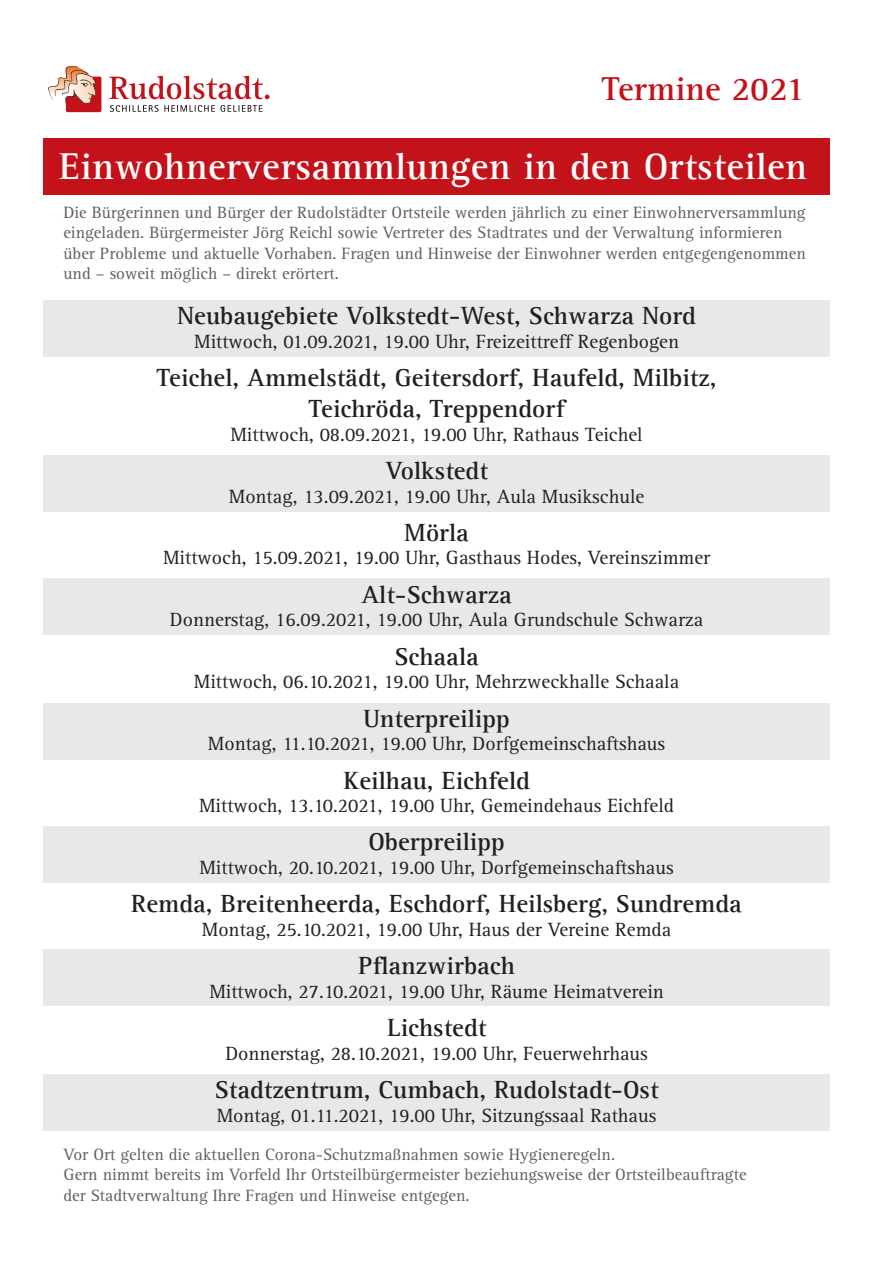
<style>
.page{position:relative;width:872px;height:1276px;background:#fff}
.page>*{position:absolute;margin:0;border:0;box-sizing:border-box;transform-origin:0 0}
.t1{font:700 38.25px "Agfa Rotis Serif";letter-spacing:.01em;color:#fff}
.t2{font:700 33.9px "Agfa Rotis Serif";color:#c4121a}
.t3{font:700 25.5px/30.6px "Agfa Rotis Serif";color:#231f20;text-align:center}
.t4{font:19.8px "Rotis Serif Std";color:#231f20}
.t5{font:16.95px/20.4px "Rotis Serif Std";color:#5f5f62}
</style>
<div class="page">
<div style="left:43px;top:1073px;width:786px;height:57px;background:#e8e8ea"></div>
<div style="left:43px;top:949px;width:786px;height:57px;background:#e8e8ea"></div>
<div style="left:43px;top:826px;width:786px;height:56px;background:#e8e8ea"></div>
<div style="left:43px;top:703px;width:786px;height:56px;background:#e8e8ea"></div>
<div style="left:43px;top:578px;width:786px;height:57px;background:#e8e8ea"></div>
<div style="left:43px;top:455px;width:786px;height:57px;background:#e8e8ea"></div>
<div style="left:43px;top:300px;width:786px;height:56px;background:#e8e8ea"></div>
<div style="left:43px;top:138px;width:786px;height:56px;background:#c4121a"></div>
<svg style="left:48px;top:66px;width:53px;height:46px"></svg>
<svg style="left:109px;top:76px;width:160px;height:23px"></svg>
<svg style="left:110px;top:105px;width:152px;height:7px"></svg>
<h2 class="t2" style="left:602px;top:68px;width:205px">Termine 2021</h2>
<h1 class="t1" style="left:59px;top:144px;width:750px">Einwohnerversammlungen in den Ortsteilen</h1>
<p class="t5" style="left:63px;top:203px;width:744px">Die Bürgerinnen und Bürger der Rudolstädter Ortsteile werden jährlich zu einer Einwohnerversammlung eingeladen. Bürgermeister Jörg Reichl sowie Vertreter des Stadtrates und der Verwaltung informieren über Probleme und aktuelle Vorhaben. Fragen und Hinweise der Einwohner werden entgegengenommen und – soweit möglich – direkt erörtert.</p>
<p class="t3" style="left:177px;top:301px;width:520px">Neubaugebiete Volkstedt-West, Schwarza Nord</p>
<p class="t4" style="left:194px;top:330px;width:486px">Mittwoch, 01.09.2021, 19.00 Uhr, Freizeittreff Regenbogen</p>
<p class="t3" style="left:157px;top:363px;width:561px">Teichel, Ammelstädt, Geitersdorf, Haufeld, Milbitz,<br>Teichröda, Treppendorf</p>
<p class="t4" style="left:230px;top:423px;width:414px">Mittwoch, 08.09.2021, 19.00 Uhr, Rathaus Teichel</p>
<p class="t3" style="left:385px;top:455px;width:104px">Volkstedt</p>
<p class="t4" style="left:229px;top:485px;width:417px">Montag, 13.09.2021, 19.00 Uhr, Aula Musikschule</p>
<p class="t3" style="left:404px;top:517px;width:66px">Mörla</p>
<p class="t4" style="left:163px;top:546px;width:548px">Mittwoch, 15.09.2021, 19.00 Uhr, Gasthaus Hodes, Vereinszimmer</p>
<p class="t3" style="left:361px;top:579px;width:152px">Alt-Schwarza</p>
<p class="t4" style="left:170px;top:608px;width:535px">Donnerstag, 16.09.2021, 19.00 Uhr, Aula Grundschule Schwarza</p>
<p class="t3" style="left:394px;top:641px;width:86px">Schaala</p>
<p class="t4" style="left:194px;top:670px;width:487px">Mittwoch, 06.10.2021, 19.00 Uhr, Mehrzweckhalle Schaala</p>
<p class="t3" style="left:363px;top:703px;width:148px">Unterpreilipp</p>
<p class="t4" style="left:208px;top:732px;width:459px">Montag, 11.10.2021, 19.00 Uhr, Dorfgemeinschaftshaus</p>
<p class="t3" style="left:343px;top:765px;width:188px">Keilhau, Eichfeld</p>
<p class="t4" style="left:199px;top:794px;width:476px">Mittwoch, 13.10.2021, 19.00 Uhr, Gemeindehaus Eichfeld</p>
<p class="t3" style="left:368px;top:827px;width:138px">Oberpreilipp</p>
<p class="t4" style="left:199px;top:856px;width:476px">Mittwoch, 20.10.2021, 19.00 Uhr, Dorfgemeinschaftshaus</p>
<p class="t3" style="left:131px;top:889px;width:612px">Remda, Breitenheerda, Eschdorf, Heilsberg, Sundremda</p>
<p class="t4" style="left:202px;top:918px;width:471px">Montag, 25.10.2021, 19.00 Uhr, Haus der Vereine Remda</p>
<p class="t3" style="left:358px;top:951px;width:158px">Pflanzwirbach</p>
<p class="t4" style="left:209px;top:980px;width:456px">Mittwoch, 27.10.2021, 19.00 Uhr, Räume Heimatverein</p>
<p class="t3" style="left:387px;top:1013px;width:101px">Lichstedt</p>
<p class="t4" style="left:225px;top:1042px;width:424px">Donnerstag, 28.10.2021, 19.00 Uhr, Feuerwehrhaus</p>
<p class="t3" style="left:215px;top:1075px;width:445px">Stadtzentrum, Cumbach, Rudolstadt-Ost</p>
<p class="t4" style="left:217px;top:1104px;width:441px">Montag, 01.11.2021, 19.00 Uhr, Sitzungssaal Rathaus</p>
<p class="t5" style="left:63px;top:1144px;width:684px">Vor Ort gelten die aktuellen Corona-Schutzmaßnahmen sowie Hygieneregeln.<br>Gern nimmt bereits im Vorfeld Ihr Ortsteilbürgermeister beziehungsweise der Ortsteilbeauftragte der Stadtverwaltung Ihre Fragen und Hinweise entgegen.</p>
</div>
